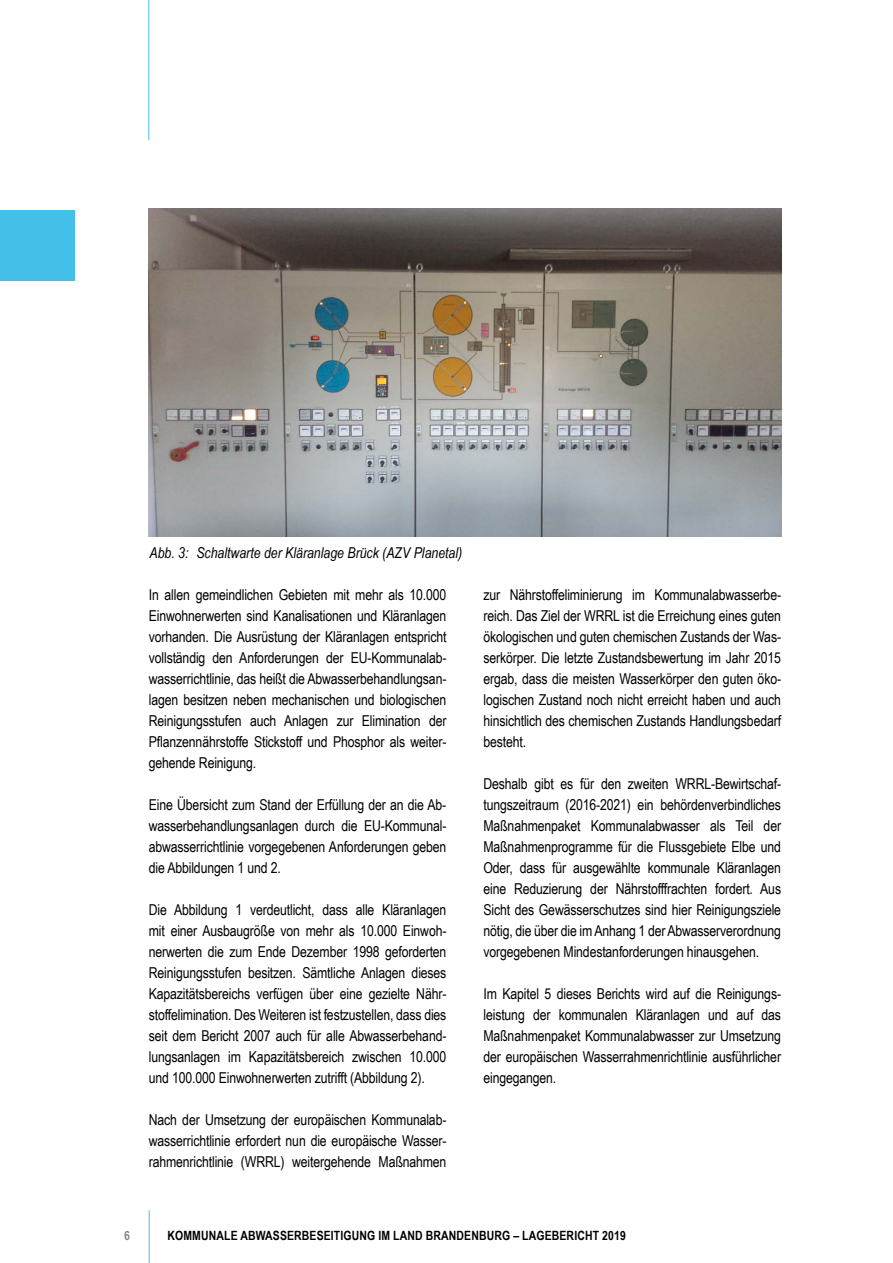
<style>
.page{position:relative;width:893px;height:1263px;background:#fff}
.page>*{position:absolute;margin:0;border:0;box-sizing:border-box;transform-origin:0 0}
.t1{font:15px/21px "Arial Narrow";letter-spacing:-.01em;color:#000;text-align:justify}
.t2{font:italic 15px "Arial Narrow";color:#000}
.t3{font:700 12.75px "Arial Narrow";letter-spacing:.01em;color:#000}
.t4{font:700 12.75px "Arial Narrow";color:#878787}
</style>
<div class="page">
<hr style="left:148px;top:0;width:1px;height:140px;background:#44c0e8">
<hr style="left:149px;top:1210px;width:1px;height:53px;background:#44c0e8">
<div style="left:0;top:210px;width:74px;height:71px;background:#44c0e8"></div>
<img style="left:148px;top:208px;width:633px;height:329px">
<p class="t2" style="left:150px;top:542px;width:314px">Abb. 3: Schaltwarte der Kläranlage Brück (AZV Planetal)</p>
<p class="t1" style="left:149px;top:583px;width:299px">In allen gemeindlichen Gebieten mit mehr als 10.000<br>Einwohnerwerten sind Kanalisationen und Kläranlagen vorhanden. Die Ausrüstung der Kläranlagen entspricht vollständig den Anforderungen der EU-Kommunalab&shy;wasserrichtlinie, das heißt die Abwasserbehandlungsan&shy;lagen besitzen neben mechanischen und biologischen Reinigungsstufen auch Anlagen zur Elimination der Pflanzennährstoffe Stickstoff und Phosphor als weiter&shy;gehende Reinigung.</p>
<p class="t1" style="left:149px;top:793px;width:299px">Eine Übersicht zum Stand der Erfüllung der an die Ab&shy;wasserbehandlungsanlagen durch die EU-Kommunal&shy;abwasserrichtlinie vorgegebenen Anforderungen geben die Abbildungen 1 und 2.</p>
<p class="t1" style="left:149px;top:898px;width:299px">Die Abbildung 1 verdeutlicht, dass alle Kläranlagen mit einer Ausbaugröße von mehr als 10.000 Einwoh&shy;nerwerten die zum Ende Dezember 1998 geforderten Reinigungsstufen besitzen. Sämtliche Anlagen dieses Kapazitätsbereichs verfügen über eine gezielte Nähr&shy;stoffelimination. Des Weiteren ist festzustellen, dass dies seit dem Bericht 2007 auch für alle Abwasserbehand&shy;lungsanlagen im Kapazitätsbereich zwischen 10.000 und 100.000 Einwohnerwerten zutrifft (Abbildung 2).</p>
<p class="t1" style="left:149px;top:1108px;width:299px">Nach der Umsetzung der europäischen Kommunalab&shy;wasserrichtlinie erfordert nun die europäische Wasser&shy;rahmenrichtlinie (WRRL) weitergehende Maßnahmen</p>
<p class="t1" style="left:483px;top:583px;width:299px">zur Nährstoffeliminierung im Kommunalabwasserbe&shy;reich. Das Ziel der WRRL ist die Erreichung eines guten ökologischen und guten chemischen Zustands der Was&shy;serkörper. Die letzte Zustandsbewertung im Jahr 2015 ergab, dass die meisten Wasserkörper den guten öko&shy;logischen Zustand noch nicht erreicht haben und auch hinsichtlich des chemischen Zustands Handlungsbedarf besteht.</p>
<p class="t1" style="left:483px;top:772px;width:299px">Deshalb gibt es für den zweiten WRRL-Bewirtschaf&shy;tungszeitraum (2016-2021) ein behördenverbindliches Maßnahmenpaket Kommunalabwasser als Teil der Maßnahmenprogramme für die Flussgebiete Elbe und Oder, dass für ausgewählte kommunale Kläranlagen eine Reduzierung der Nährstofffrachten fordert. Aus Sicht des Gewässerschutzes sind hier Reinigungsziele nötig, die über die im Anhang 1 der Abwasserverordnung vorgegebenen Mindestanforderungen hinausgehen.</p>
<p class="t1" style="left:483px;top:982px;width:299px">Im Kapitel 5 dieses Berichts wird auf die Reinigungs&shy;leistung der kommunalen Kläranlagen und auf das Maßnahmenpaket Kommunalabwasser zur Umsetzung der europäischen Wasserrahmenrichtlinie ausführlicher eingegangen.</p>
<p class="t4" style="left:124px;top:1226px;width:7px">6</p>
<p class="t3" style="left:168px;top:1226px;width:460px">KOMMUNALE ABWASSERBESEITIGUNG IM LAND BRANDENBURG – LAGEBERICHT 2019</p>
</div>
